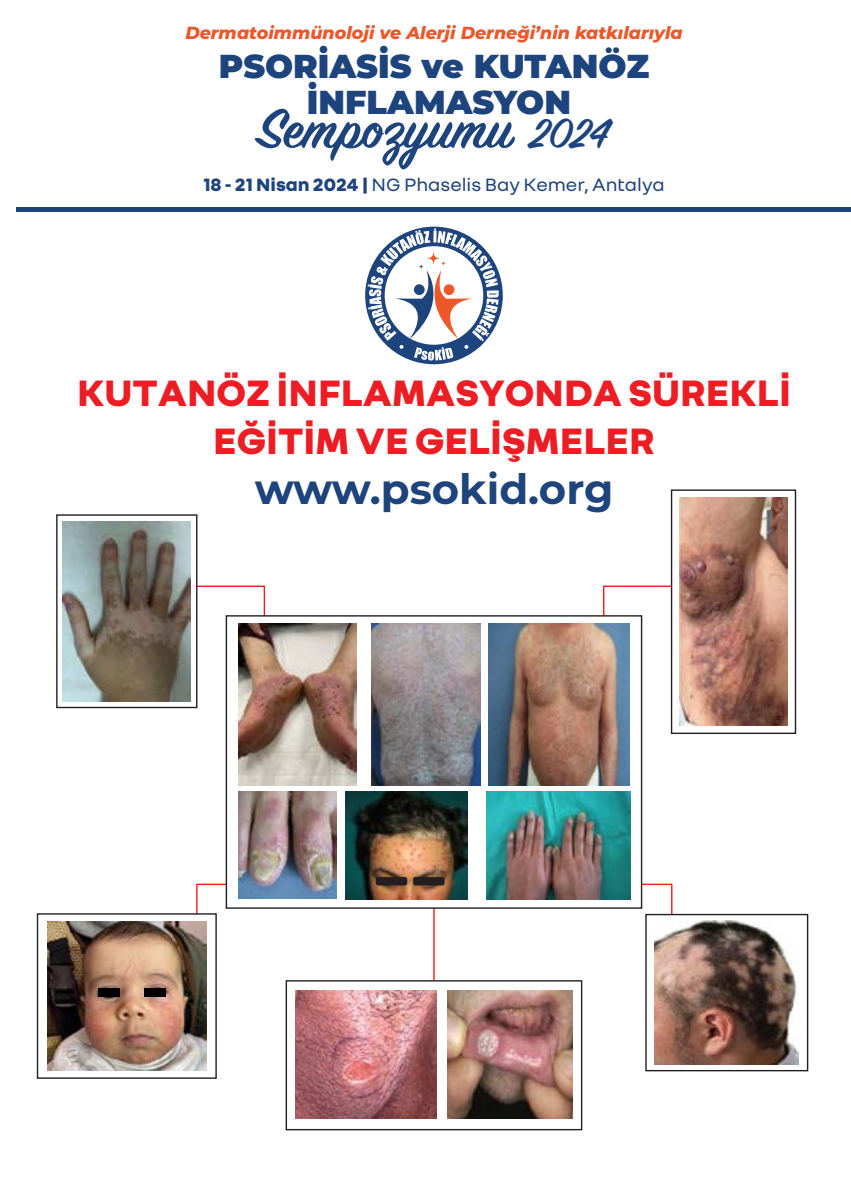
<style>
.page{position:relative;width:851px;height:1191px;background:#fff}
.page>*{position:absolute;margin:0;border:0;box-sizing:border-box;transform-origin:0 0}
.t1{font:600 61.5px "Sign Painter House Script";color:#1e447e}
.t2{font:700 41.7px "Montserrat";color:#1e447e}
.t3{font:800 39.6px/47.7px "Renault Group";color:#ed1d24;text-align:center}
.t4{font:900 33px/35.4px "Montserrat";color:#1e447e;text-align:center}
.t5{font:19.2px "Renault Group";color:#1e447e}
.t6{font:italic 800 17.4px "Montserrat";color:#ed5729}
.s1{font-size:46.2px}
.s2{font-weight:800}
</style>
<div class="page">
<hr style="left:17px;top:207px;width:833px;height:4px;background:#1e447e">
<svg style="left:367px;top:228px;width:131px;height:132px"></svg>
<hr style="left:197px;top:883px;width:30px;height:2px;background:#ed1d24">
<hr style="left:196px;top:883px;width:1px;height:31px;background:#ed1d24">
<hr style="left:196px;top:585px;width:68px;height:2px;background:#ed1d24">
<hr style="left:263px;top:585px;width:2px;height:31px;background:#ed1d24">
<hr style="left:603px;top:585px;width:68px;height:2px;background:#ed1d24">
<hr style="left:603px;top:585px;width:1px;height:31px;background:#ed1d24">
<hr style="left:641px;top:883px;width:30px;height:2px;background:#ed1d24">
<hr style="left:671px;top:883px;width:1px;height:31px;background:#ed1d24">
<img style="left:48px;top:921px;width:158px;height:150px">
<div style="left:37px;top:913px;width:180px;height:165px;border:1px solid #231f20"></div>
<hr style="left:433px;top:908px;width:1px;height:72px;background:#ed1d24">
<div style="left:226px;top:615px;width:416px;height:293px;border:1px solid #231f20"></div>
<img style="left:239px;top:624px;width:117px;height:161px">
<img style="left:488px;top:623px;width:141px;height:162px">
<img style="left:239px;top:791px;width:98px;height:108px">
<img style="left:346px;top:791px;width:121px;height:108px">
<img style="left:486px;top:791px;width:144px;height:108px">
<img style="left:371px;top:623px;width:109px;height:163px">
<img style="left:296px;top:990px;width:140px;height:128px">
<div style="left:285px;top:980px;width:297px;height:150px;border:1px solid #231f20"></div>
<img style="left:447px;top:990px;width:125px;height:128px">
<img style="left:63px;top:521px;width:128px;height:180px">
<div style="left:56px;top:514px;width:141px;height:194px;border:1px solid #231f20"></div>
<img style="left:654px;top:921px;width:144px;height:143px">
<div style="left:645px;top:914px;width:163px;height:157px;border:1px solid #231f20"></div>
<img style="left:679px;top:497px;width:108px;height:229px">
<div style="left:670px;top:489px;width:126px;height:245px;border:1px solid #231f20"></div>
<div style="left:413px;top:877px;width:31px;height:8px;background:#231f20;border-radius:2px"></div>
<div style="left:375px;top:877px;width:32px;height:8px;background:#231f20;border-radius:2px"></div>
<div style="left:98px;top:988px;width:21px;height:8px;background:#000"></div>
<div style="left:145px;top:988px;width:21px;height:8px;background:#000"></div>
<p class="t6" style="left:185px;top:20px;width:498px">Dermatoimmünoloji ve Alerji Derneği’nin katkılarıyla</p>
<h3 class="t4" style="left:219px;top:47px;width:432px">PSORİASİS ve KUTANÖZ<br>İNFLAMASYON</h3>
<h1 class="t1" style="left:257px;top:91px;width:352px">Sempozyumu <span class="s1">2024</span></h1>
<p class="t5" style="left:203px;top:173px;width:463px"><span class="s2">18 - 21 Nisan 2024 |</span> NG Phaselis Bay Kemer, Antalya</p>
<h3 class="t3" style="left:77px;top:366px;width:715px">KUTANÖZ İNFLAMASYONDA SÜREKLİ<br>EĞİTİM VE GELİŞMELER</h3>
<h2 class="t2" style="left:254px;top:459px;width:360px">www.psokid.org</h2>
</div>
